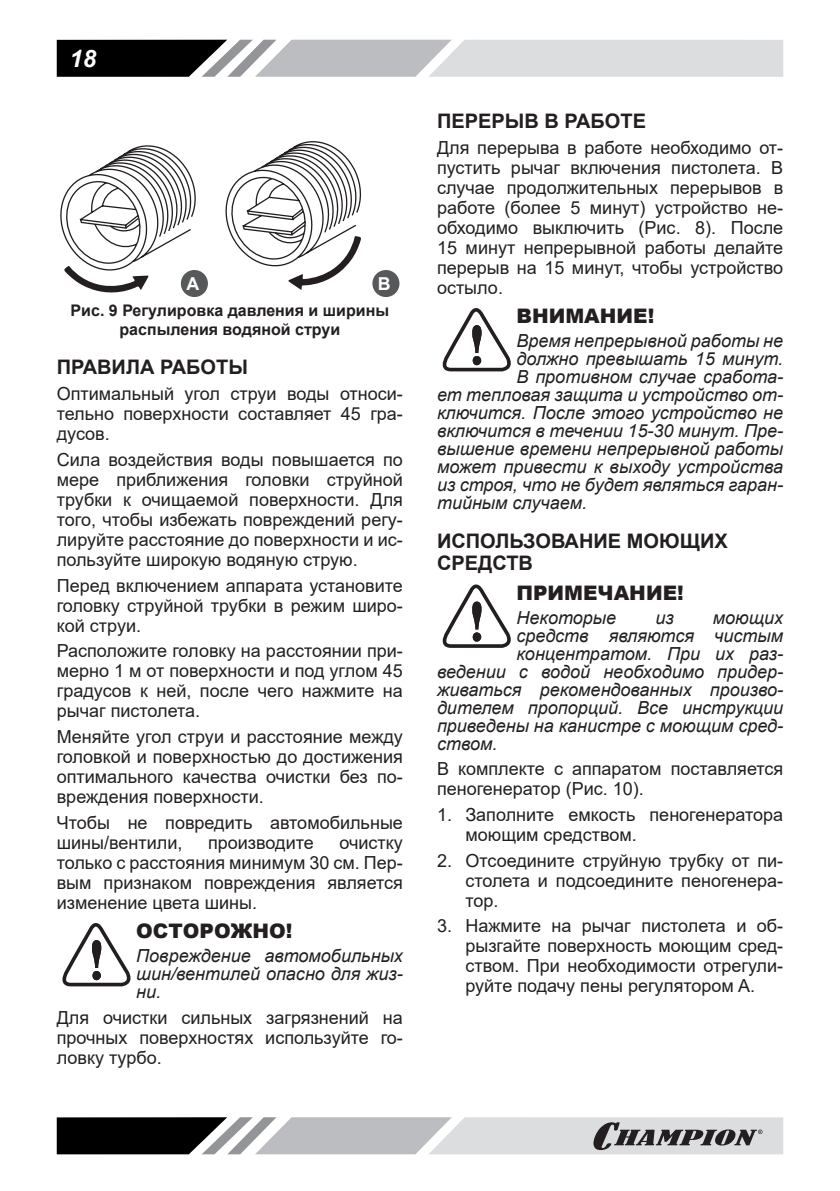
<style>
.page{position:relative;width:840px;height:1191px;background:#fff}
.page>*{position:absolute;margin:0;border:0;box-sizing:border-box;transform-origin:0 0}
.t1{font:italic 700 24px "Arial";color:#fff}
.t2{font:700 20px/22px "Arial";color:#231f20}
.t3{font:900 20px "Arial";color:#231f20}
.t4{font:18px/20px "Arial";color:#231f20;text-align:justify}
.t5{font:italic 18px/18px "Arial";color:#231f20;text-align:justify}
.t6{font:700 17.8px "Arial";color:#fff}
.t7{font:700 16px/19.2px "Arial";color:#231f20;text-align:center}
</style>
<div class="page">
<svg style="left:57px;top:40px;width:725px;height:37px;background:#a7a8a9"></svg>
<svg style="left:57px;top:1117px;width:725px;height:37px;background:#9c9c9e"></svg>
<svg style="left:60px;top:141px;width:302px;height:136px"></svg>
<svg style="left:288px;top:236px;width:73px;height:54px"></svg>
<svg style="left:64px;top:266px;width:85px;height:27px"></svg>
<div style="left:181px;top:270px;width:27px;height:27px;background:#57585a;border-radius:50%"></div>
<div style="left:372px;top:270px;width:27px;height:27px;background:#57585a;border-radius:50%"></div>
<svg style="left:62px;top:923px;width:69px;height:63px"></svg>
<svg style="left:442px;top:308px;width:69px;height:63px"></svg>
<svg style="left:442px;top:584px;width:69px;height:64px"></svg>
<h1 class="t1" style="left:70px;top:42px;width:28px">18</h1>
<p class="t6" style="left:186px;top:271px;width:14px">А</p>
<p class="t6" style="left:378px;top:271px;width:14px">В</p>
<p class="t7" style="left:71px;top:301px;width:320px">Рис. 9 Регулировка давления и ширины распыления водяной струи</p>
<p class="t2" style="left:57px;top:357px;width:193px">ПРАВИЛА РАБОТЫ</p>
<p class="t4" style="left:57px;top:384px;width:347px">Оптимальный угол струи воды относи&shy;тельно поверхности составляет 45 гра&shy;дусов.</p>
<p class="t4" style="left:57px;top:449px;width:347px">Сила воздействия воды повышается по мере приближения головки струйной трубки к очищаемой поверхности. Для того, чтобы избежать повреждений регу&shy;лируйте расстояние до поверхности и ис&shy;пользуйте широкую водяную струю.</p>
<p class="t4" style="left:57px;top:575px;width:347px">Перед включением аппарата установите головку струйной трубки в режим широ&shy;кой струи.</p>
<p class="t4" style="left:57px;top:641px;width:347px">Расположите головку на расстоянии при&shy;мерно 1 м от поверхности и под углом 45 градусов к ней, после чего нажмите на рычаг пистолета.</p>
<p class="t4" style="left:57px;top:726px;width:347px">Меняйте угол струи и расстояние между головкой и поверхностью до достижения оптимального качества очистки без по&shy;вреждения поверхности.</p>
<p class="t4" style="left:57px;top:812px;width:347px">Чтобы не повредить автомобильные шины/вентили,</p>
<p class="t4" style="left:57px;top:832px;width:347px;text-indent:282px">очистку только с расстояния минимум 30 см. Пер&shy;вым признаком повреждения является изменение цвета шины.</p>
<p class="t3" style="left:136px;top:916px;width:158px">ОСТОРОЖНО!</p>
<p class="t5" style="left:136px;top:947px;width:268px">Повреждение автомобильных шин/вентилей опасно для жиз&shy;ни.</p>
<p class="t4" style="left:57px;top:1007px;width:347px">Для очистки сильных загрязнений на прочных поверхностях используйте го&shy;ловку турбо.</p>
<p class="t4" style="left:208px;top:832px;width:107px">производите</p>
<p class="t2" style="left:437px;top:110px;width:210px">ПЕРЕРЫВ В РАБОТЕ</p>
<p class="t4" style="left:437px;top:137px;width:347px">Для перерыва в работе необходимо от&shy;пустить рычаг включения пистолета. В случае продолжительных перерывов в работе (более 5 минут) устройство не&shy;обходимо выключить (Рис. 8). После 15 минут непрерывной работы делайте перерыв на 15 минут, чтобы устройство остыло.</p>
<p class="t3" style="left:516px;top:302px;width:139px">ВНИМАНИЕ!</p>
<p class="t5" style="left:516px;top:332px;width:268px">Время непрерывной работы не</p>
<p class="t5" style="left:516px;top:350px;width:268px">должно превышать 15 минут.</p>
<p class="t5" style="left:516px;top:368px;width:268px">В противном случае сработа-</p>
<p class="t5" style="left:437px;top:386px;width:347px">ет тепловая защита и устройство от-</p>
<p class="t5" style="left:437px;top:404px;width:347px">ключится. После этого устройство не</p>
<p class="t5" style="left:437px;top:422px;width:347px">включится в течении 15-30 минут. Пре-</p>
<p class="t5" style="left:437px;top:440px;width:347px">вышение времени непрерывной работы</p>
<p class="t5" style="left:437px;top:458px;width:347px">может привести к выходу устройства</p>
<p class="t5" style="left:437px;top:476px;width:347px">из строя, что не будет являться гаран-</p>
<p class="t5" style="left:437px;top:494px;width:151px">тийным случаем.</p>
<p class="t2" style="left:437px;top:530px;width:292px">ИСПОЛЬЗОВАНИЕ МОЮЩИХ<br>СРЕДСТВ</p>
<p class="t3" style="left:516px;top:578px;width:169px">ПРИМЕЧАНИЕ!</p>
<p class="t5" style="left:516px;top:608px;width:101px">Некоторые</p>
<p class="t5" style="left:655px;top:608px;width:20px">из</p>
<p class="t5" style="left:712px;top:608px;width:72px">моющих</p>
<p class="t5" style="left:516px;top:626px;width:268px">средств являются чистым</p>
<p class="t5" style="left:516px;top:644px;width:268px">концентратом. При их раз-</p>
<p class="t5" style="left:437px;top:662px;width:347px">ведении с водой необходимо придер-</p>
<p class="t5" style="left:437px;top:680px;width:347px">живаться рекомендованных произво-</p>
<p class="t5" style="left:437px;top:698px;width:347px">дителем пропорций. Все инструкции</p>
<p class="t5" style="left:437px;top:716px;width:347px">приведены на канистре с моющим сред-</p>
<p class="t5" style="left:437px;top:734px;width:62px">ством.</p>
<p class="t4" style="left:437px;top:759px;width:347px">В комплекте с аппаратом поставляется пеногенератор (Рис. 10).</p>
<p class="t4" style="left:465px;top:804px;width:319px;text-indent:-28px">1. Заполните емкость пеногенератора моющим средством.</p>
<p class="t4" style="left:465px;top:850px;width:319px;text-indent:-28px">2. Отсоедините струйную трубку от пи&shy;столета и подсоедините пеногенера&shy;тор.</p>
<p class="t4" style="left:465px;top:916px;width:319px;text-indent:-28px">3. Нажмите на рычаг пистолета и об&shy;рызгайте поверхность моющим сред&shy;ством. При необходимости отрегули&shy;руйте подачу пены регулятором A.</p>
</div>
